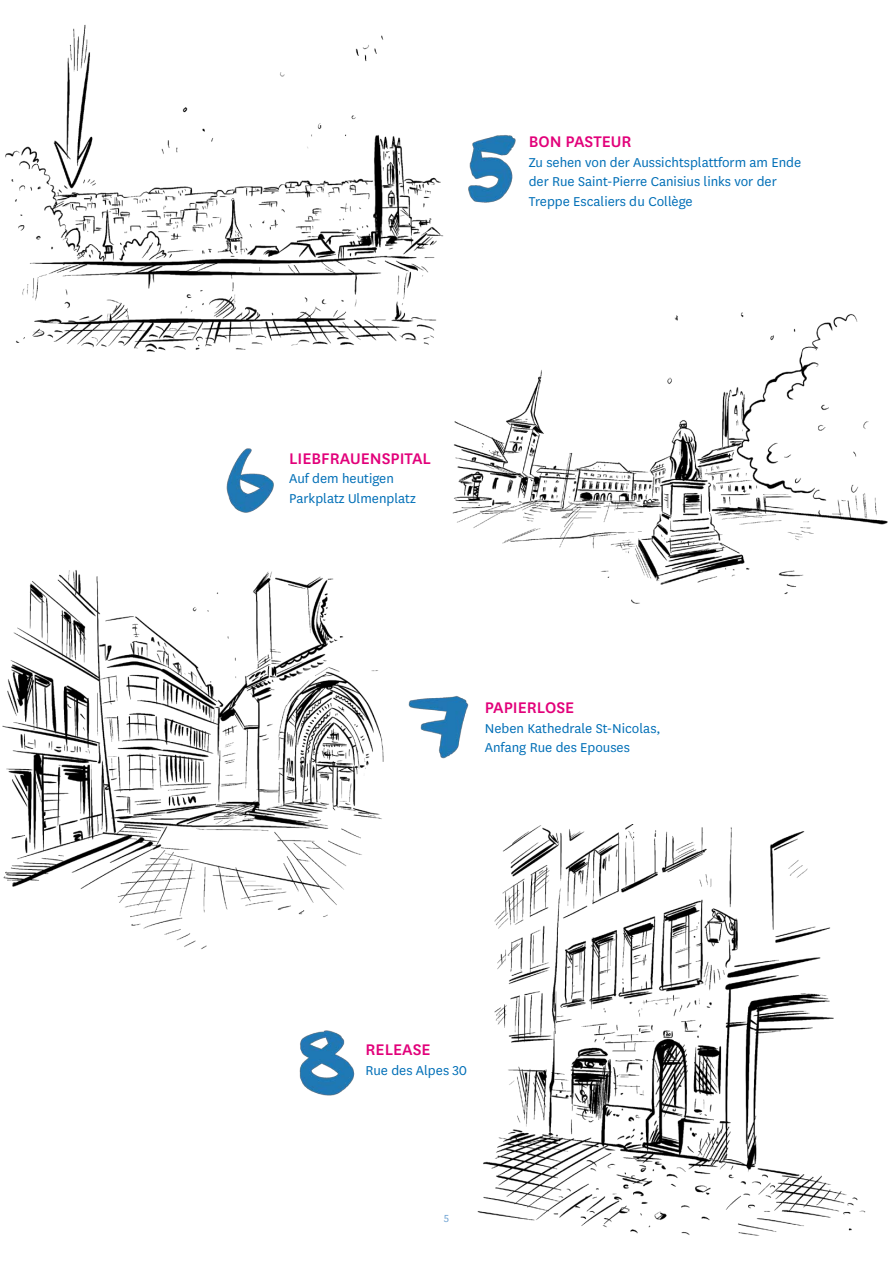
<style>
.page{position:relative;width:893px;height:1263px;background:#fff}
.page>*{position:absolute;margin:0;border:0;box-sizing:border-box;transform-origin:0 0}
.t1{font:500 18px "National Uni Fr";color:#e2007a}
.t2{font:15px/19.5px "National Uni Fr";color:#006fb7}
.t3{font:12px "National Uni Fr";color:#6ea2d2}
</style>
<div class="page">
<img style="left:5px;top:25px;width:439px;height:327px">
<img style="left:452px;top:312px;width:436px;height:292px">
<img style="left:2px;top:570px;width:382px;height:380px">
<img style="left:477px;top:825px;width:389px;height:411px">
<img style="left:468px;top:135px;width:48px;height:68px">
<img style="left:226px;top:448px;width:48px;height:65px">
<img style="left:408px;top:696px;width:61px;height:63px">
<img style="left:299px;top:1030px;width:56px;height:66px">
<p class="t1" style="left:529px;top:129px;width:76px">BON PASTEUR</p>
<p class="t2" style="left:529px;top:152px;width:274px">Zu sehen von der Aussichtsplattform am Ende der Rue Saint-Pierre Canisius links vor der<br>Treppe Escaliers du Collège</p>
<p class="t1" style="left:289px;top:446px;width:19px">LIEBFRAUEN</p>
<p class="t1" style="left:382px;top:446px;width:27px">SPITAL</p>
<p class="t2" style="left:289px;top:468px;width:128px">Auf dem heutigen<br>Parkplatz Ulmenplatz</p>
<p class="t1" style="left:485px;top:695px;width:38px">PAPIERLO</p>
<p class="t1" style="left:556px;top:695px;width:17px">SE</p>
<p class="t2" style="left:485px;top:718px;width:177px">Neben Kathedrale St-Nicolas,<br>Anfang Rue des Epouses</p>
<p class="t1" style="left:365px;top:1037px;width:20px">RELEA</p>
<p class="t1" style="left:413px;top:1037px;width:17px">SE</p>
<p class="t2" style="left:365px;top:1059px;width:103px">Rue des Alpes 30</p>
<p class="t3" style="left:444px;top:1210px;width:7px">5</p>
</div>
